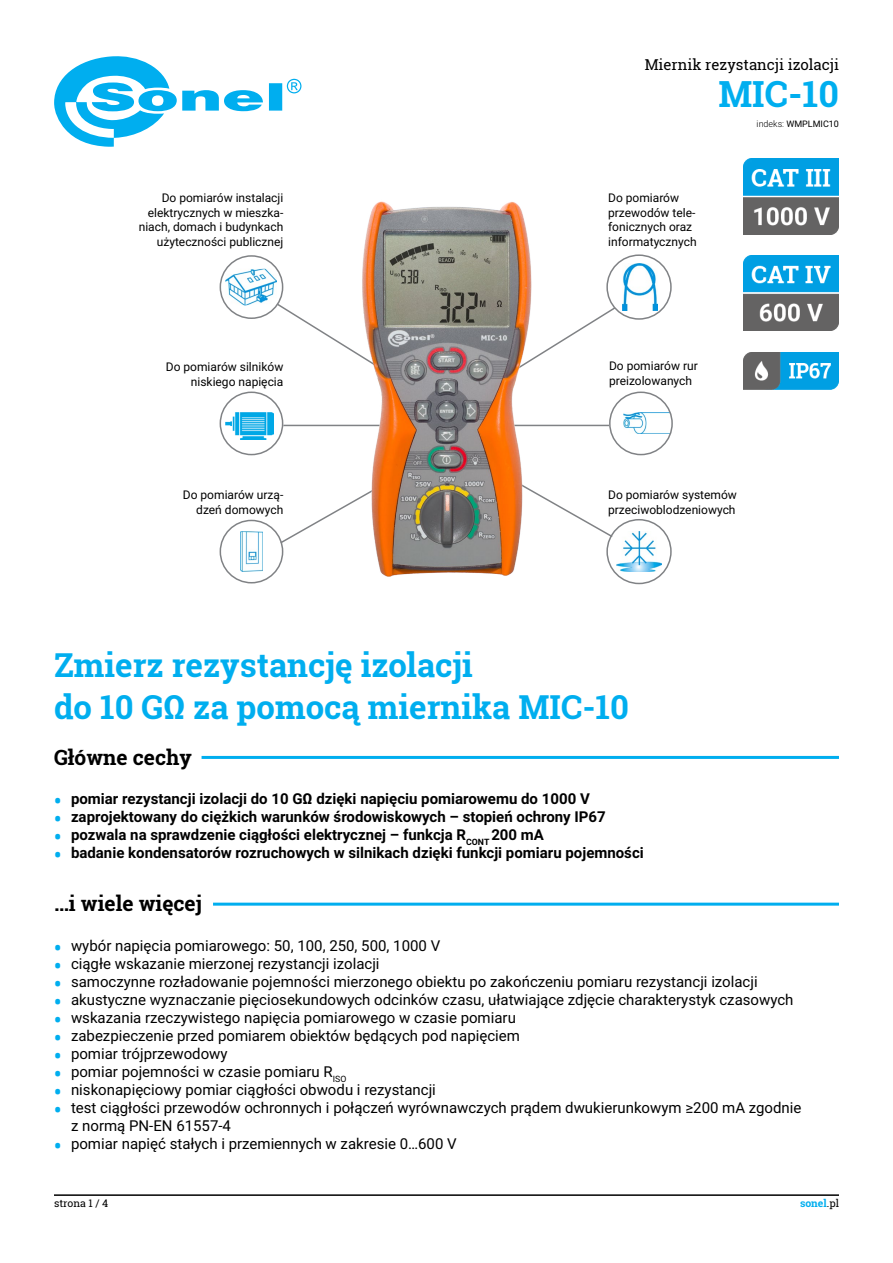
<style>
.page{position:relative;width:893px;height:1263px;background:#fff}
.page>*{position:absolute;margin:0;border:0;box-sizing:border-box;transform-origin:0 0}
.t1{font:700 36px "Roboto Slab";color:#00aeef}
.t2{font:700 33px/42px "Roboto Slab";color:#00aeef}
.t3{font:700 21px "Roboto Slab";color:#000}
.t4{font:15px/18px "Roboto";color:#000}
.t5{font:700 15px "Roboto";color:#000}
.t6{font:15px "Roboto Slab";color:#000}
.t7{font:12px/14.4px "Roboto";color:#000;text-align:right}
.t8{font:10.5px "Roboto Slab";color:#000}
.t9{font:700 10.5px "Roboto Slab";color:#00aeef}
.t10{font:9px "Roboto";color:#000}
.s1{font-weight:300}
.s2{font-family:"Roboto Slab";font-size:21px;color:#00aeef}
.s3{font-family:"Roboto Slab";font-weight:700;font-size:21px;color:#00aeef}
.s4{font-weight:400;color:#000}
</style>
<div class="page">
<hr style="left:54px;top:1194px;width:785px;height:2px;background:#000">
<svg style="left:54px;top:56px;width:247px;height:91px"></svg>
<img style="left:743px;top:158px;width:96px;height:76px">
<img style="left:744px;top:352px;width:95px;height:37px">
<img style="left:743px;top:255px;width:96px;height:76px">
<hr style="left:202px;top:756px;width:637px;height:3px;background:#00aeef">
<hr style="left:213px;top:903px;width:626px;height:3px;background:#00aeef">
<img style="left:225px;top:269px;width:52px;height:36px">
<div style="left:220px;top:255px;width:63px;height:64px;border:2px solid #808285;border-radius:50%"></div>
<img style="left:225px;top:412px;width:48px;height:27px">
<div style="left:220px;top:391px;width:63px;height:64px;border:2px solid #808285;border-radius:50%"></div>
<img style="left:622px;top:264px;width:35px;height:46px">
<div style="left:606px;top:254px;width:66px;height:66px;border:2px solid #808285;border-radius:50%"></div>
<img style="left:616px;top:532px;width:46px;height:40px">
<div style="left:606px;top:519px;width:66px;height:65px;border:2px solid #808285;border-radius:50%"></div>
<img style="left:240px;top:532px;width:23px;height:39px">
<div style="left:220px;top:520px;width:63px;height:63px;border:2px solid #808285;border-radius:50%"></div>
<hr style="left:283px;top:425px;width:159px;height:1px;background:#808285">
<svg style="left:279px;top:496px;width:335px;height:49px"></svg>
<svg style="left:276px;top:302px;width:341px;height:110px"></svg>
<hr style="left:450px;top:425px;width:159px;height:1px;background:#808285">
<img style="left:623px;top:412px;width:47px;height:22px">
<div style="left:609px;top:391px;width:64px;height:64px;border:2px solid #808285;border-radius:50%"></div>
<img style="left:347px;top:201px;width:195px;height:376px">
<p class="t7" style="left:139px;top:191px;width:146px">Do pomiarów instalacji elektrycznych w mieszka&shy;niach, domach i budynkach użyteczności publicznej</p>
<p class="t7" style="left:166px;top:359px;width:119px">Do pomiarów silników niskiego napięcia</p>
<p class="t7" style="left:183px;top:487px;width:102px">Do pomiarów urzą&shy;dzeń domowych</p>
<p class="t6" style="left:645px;top:54px;width:196px">Miernik rezystancji izolacji</p>
<h1 class="t1" style="left:718px;top:69px;width:122px">MIC-10</h1>
<p class="t10" style="left:757px;top:117px;width:84px"><span class="s1">indeks:</span> WMPLMIC10</p>
<p class="t7" style="left:608px;top:191px;width:90px;text-align:left">Do pomiarów przewodów tele&shy;fonicznych oraz informatycznych</p>
<p class="t7" style="left:609px;top:358px;width:90px;text-align:left">Do pomiarów rur preizolowanych</p>
<p class="t7" style="left:608px;top:487px;width:130px;text-align:left">Do pomiarów systemów przeciwoblodzeniowych</p>
<h2 class="t2" style="left:54px;top:643px;width:576px">Zmierz rezystancję izolacji<br>do 10 GΩ za pomocą miernika MIC-10</h2>
<h3 class="t3" style="left:54px;top:743px;width:139px">Główne cechy</h3>
<p class="t5" style="left:54px;top:788px;width:537px"><span class="s2">•</span> pomiar rezystancji izolacji do 10 GΩ dzięki napięciu pomiarowemu do 1000 V</p>
<p class="t5" style="left:54px;top:806px;width:553px"><span class="s2">•</span> zaprojektowany do ciężkich warunków środowiskowych – stopień ochrony IP67</p>
<p class="t5" style="left:54px;top:824px;width:491px"><span class="s2">•</span> pozwala na sprawdzenie ciągłości elektrycznej – funkcja R<sub>CONT</sub> 200 mA</p>
<p class="t5" style="left:54px;top:842px;width:591px"><span class="s2">•</span> badanie kondensatorów rozruchowych w silnikach dzięki funkcji pomiaru pojemności</p>
<h3 class="t3" style="left:54px;top:889px;width:149px">…i wiele więcej</h3>
<p class="t4" style="left:54px;top:936px;width:388px"><span class="s3">•</span> wybór napięcia pomiarowego: 50, 100, 250, 500, 1000 V</p>
<p class="t4" style="left:54px;top:954px;width:327px"><span class="s3">•</span> ciągłe wskazanie mierzonej rezystancji izolacji</p>
<p class="t4" style="left:54px;top:972px;width:705px"><span class="s3">•</span> samoczynne rozładowanie pojemności mierzonego obiektu po zakończeniu pomiaru rezystancji izolacji</p>
<p class="t4" style="left:54px;top:990px;width:741px"><span class="s3">•</span> akustyczne wyznaczanie pięciosekundowych odcinków czasu, ułatwiające zdjęcie charakterystyk czasowych</p>
<p class="t4" style="left:54px;top:1008px;width:463px"><span class="s3">•</span> wskazania rzeczywistego napięcia pomiarowego w czasie pomiaru</p>
<p class="t4" style="left:54px;top:1026px;width:467px"><span class="s3">•</span> zabezpieczenie przed pomiarem obiektów będących pod napięciem</p>
<p class="t4" style="left:54px;top:1044px;width:175px"><span class="s3">•</span> pomiar trójprzewodowy</p>
<p class="t4" style="left:54px;top:1062px;width:294px"><span class="s3">•</span> pomiar pojemności w czasie pomiaru R<sub>ISO</sub></p>
<p class="t4" style="left:54px;top:1080px;width:383px"><span class="s3">•</span> niskonapięciowy pomiar ciągłości obwodu i rezystancji</p>
<p class="t4" style="left:71px;top:1098px;width:732px;text-indent:-17px"><span class="s3">•</span> test ciągłości przewodów ochronnych i połączeń wyrównawczych prądem dwukierunkowym ≥200 mA zgodnie z normą PN-EN 61557-4</p>
<p class="t4" style="left:54px;top:1134px;width:404px"><span class="s3">•</span> pomiar napięć stałych i przemiennych w zakresie 0…600 V</p>
<p class="t8" style="left:54px;top:1196px;width:56px">strona 1 / 4</p>
<p class="t9" style="left:800px;top:1196px;width:40px">sonel<span class="s4">.pl</span></p>
</div>
